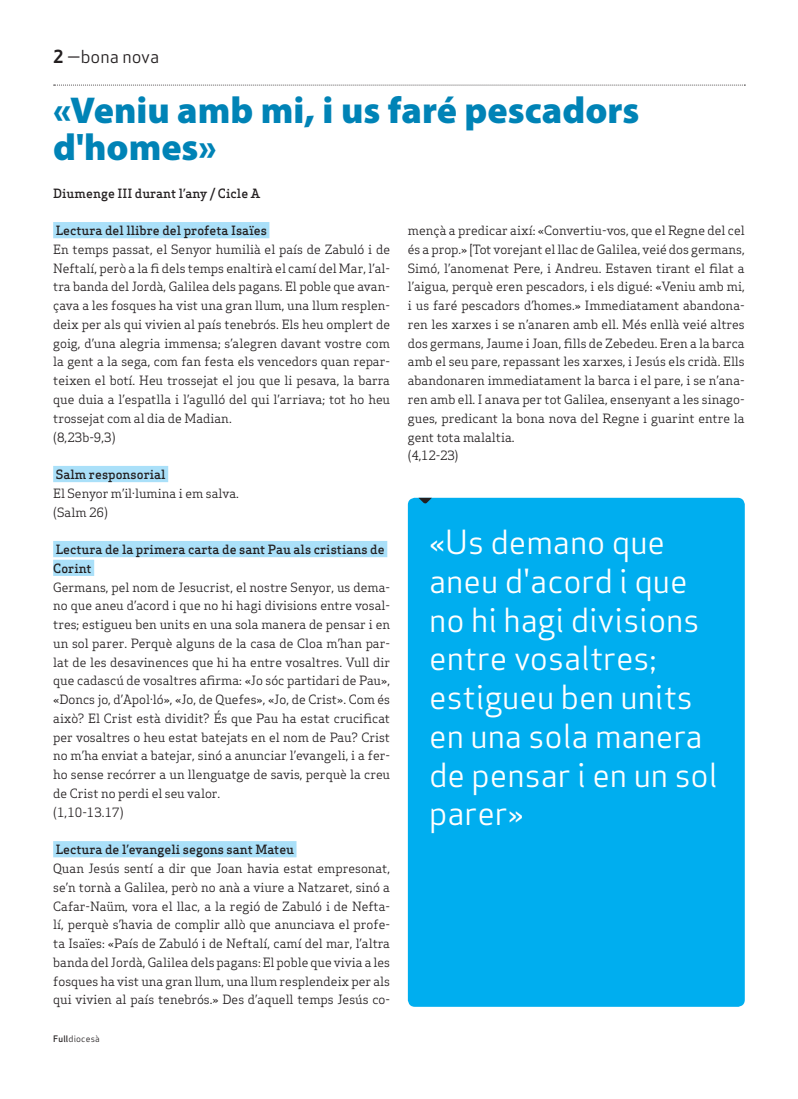
<style>
.page{position:relative;width:798px;height:1099px;background:#fff}
.page>*{position:absolute;margin:0;border:0;box-sizing:border-box;transform-origin:0 0}
.Titulars{font:900 37.5px/37.5px "Myriad Pro";color:#0083b6}
.Pastilla_Destacat{font:32.5px/38.8px "Apex Sans Book T";color:#fff}
.Capçalera{font:17.5px "Apex Sans Book T";color:#231f20}
.Text_General{font:12.5px/18.8px "Apex Serif";color:#231f20;text-align:justify}
.Text_General-2{font:500 12.5px/18.8px "Apex Serif";color:#231f20}
.Autors{font:500 12.5px "Apex Serif";color:#231f20}
.Data_Peu{font:8.75px "Apex Sans Book T";letter-spacing:.02em;color:#231f20}
.s1{font-family:"Apex Sans Bold T"}
.s2{font-family:"Apex Sans Medium T"}
</style>
<div class="page">
<svg style="left:54px;top:85px;width:691px;height:1px"></svg>
<div style="left:53px;top:222px;width:216px;height:16px;background:#aae0f9"></div>
<div style="left:53px;top:466px;width:115px;height:16px;background:#aae0f9"></div>
<div style="left:53px;top:541px;width:334px;height:16px;background:#aae0f9"></div>
<div style="left:53px;top:559px;width:41px;height:17px;background:#aae0f9"></div>
<div style="left:53px;top:841px;width:243px;height:16px;background:#aae0f9"></div>
<div style="left:407px;top:498px;width:337px;height:508px;background:#00aeef;border-radius:7px"></div>
<svg style="left:419px;top:498px;width:12px;height:6px"></svg>
<p class="Capçalera" style="left:53px;top:46px;width:107px"><span class="s1">2</span> —bona nova</p>
<p class="Titulars" style="left:53px;top:90px;width:587px">«Veniu amb mi, i us faré pescadors d'homes»</p>
<p class="Autors" style="left:53px;top:185px;width:208px">Diumenge III durant l’any / Cicle A</p>
<p class="Text_General-2" style="left:56px;top:221px;width:213px">Lectura del llibre del profeta Isaïes</p>
<p class="Text_General" style="left:53px;top:240px;width:338px">En temps passat, el Senyor humilià el país de Zabuló i de Neftalí, però a la fi dels temps enaltirà el camí del Mar, l’al&shy;tra banda del Jordà, Galilea dels pagans. El poble que avan&shy;çava a les fosques ha vist una gran llum, una llum resplen&shy;deix per als qui vivien al país tenebrós. Els heu omplert de goig, d’una alegria immensa; s’alegren davant vostre com la gent a la sega, com fan festa els vencedors quan repar&shy;teixen el botí. Heu trossejat el jou que li pesava, la barra que duia a l’espatlla i l’agulló del qui l’arriava; tot ho heu trossejat com al dia de Madian.</p>
<p class="Text_General" style="left:53px;top:427px;width:64px">(8,23b-9,3)</p>
<p class="Text_General-2" style="left:56px;top:465px;width:111px">Salm responsorial</p>
<p class="Text_General" style="left:53px;top:483px;width:187px">El Senyor m’il·lumina i em salva.</p>
<p class="Text_General" style="left:53px;top:502px;width:56px">(Salm 26)</p>
<p class="Text_General-2" style="left:53px;top:540px;width:333px">Lectura de la primera carta de sant Pau als cristians de<br>Corint</p>
<p class="Text_General" style="left:53px;top:577px;width:338px">Germans, pel nom de Jesucrist, el nostre Senyor, us dema&shy;no que aneu d’acord i que no hi hagi divisions entre vosal&shy;tres; estigueu ben units en una sola manera de pensar i en un sol parer. Perquè alguns de la casa de Cloa m’han par&shy;lat de les desavinences que hi ha entre vosaltres. Vull dir que cadascú de vosaltres afirma: «Jo sóc partidari de Pau», «Doncs jo, d’Apol·ló», «Jo, de Quefes», «Jo, de Crist». Com és això? El Crist està dividit? És que Pau ha estat crucificat per vosaltres o heu estat batejats en el nom de Pau? Crist no m’ha enviat a batejar, sinó a anunciar l’evangeli, i a fer&shy;ho sense recórrer a un llenguatge de savis, perquè la creu de Crist no perdi el seu valor.</p>
<p class="Text_General" style="left:53px;top:802px;width:72px">(1,10-13.17)</p>
<p class="Text_General-2" style="left:56px;top:840px;width:240px">Lectura de l’evangeli segons sant Mateu</p>
<p class="Text_General" style="left:53px;top:858px;width:338px">Quan Jesús sentí a dir que Joan havia estat empresonat, se’n tornà a Galilea, però no anà a viure a Natzaret, sinó a Cafar-Naüm, vora el llac, a la regió de Zabuló i de Nefta&shy;lí, perquè s’havia de complir allò que anunciava el profe&shy;ta Isaïes: «País de Zabuló i de Neftalí, camí del mar, l’altra banda del Jordà, Galilea dels pagans: El poble que vivia a les fosques ha vist una gran llum, una llum resplendeix per als qui vivien al país tenebrós.» Des d’aquell temps Jesús co-</p>
<p class="Data_Peu" style="left:53px;top:1032px;width:48px"><span class="s2">Full</span>diocesà</p>
<p class="Text_General" style="left:407px;top:221px;width:338px">mençà a predicar així: «Convertiu-vos, que el Regne del cel és a prop.» [Tot vorejant el llac de Galilea, veié dos germans, Simó, l’anomenat Pere, i Andreu. Estaven tirant el filat a l’aigua, perquè eren pescadors, i els digué: «Veniu amb mi, i us faré pescadors d’homes.» Immediatament abandona&shy;ren les xarxes i se n’anaren amb ell. Més enllà veié altres dos germans, Jaume i Joan, fills de Zebedeu. Eren a la barca amb el seu pare, repassant les xarxes, i Jesús els cridà. Ells abandonaren immediatament la barca i el pare, i se n’ana&shy;ren amb ell. I anava per tot Galilea, ensenyant a les sinago&shy;gues, predicant la bona nova del Regne i guarint entre la gent tota malaltia.</p>
<p class="Text_General" style="left:407px;top:446px;width:52px">(4,12-23)</p>
<p class="Pastilla_Destacat" style="left:429px;top:522px;width:290px">«Us demano que aneu d'acord i que no hi hagi divisions entre vosaltres; estigueu ben units en una sola manera de pensar i en un sol parer»</p>
</div>
